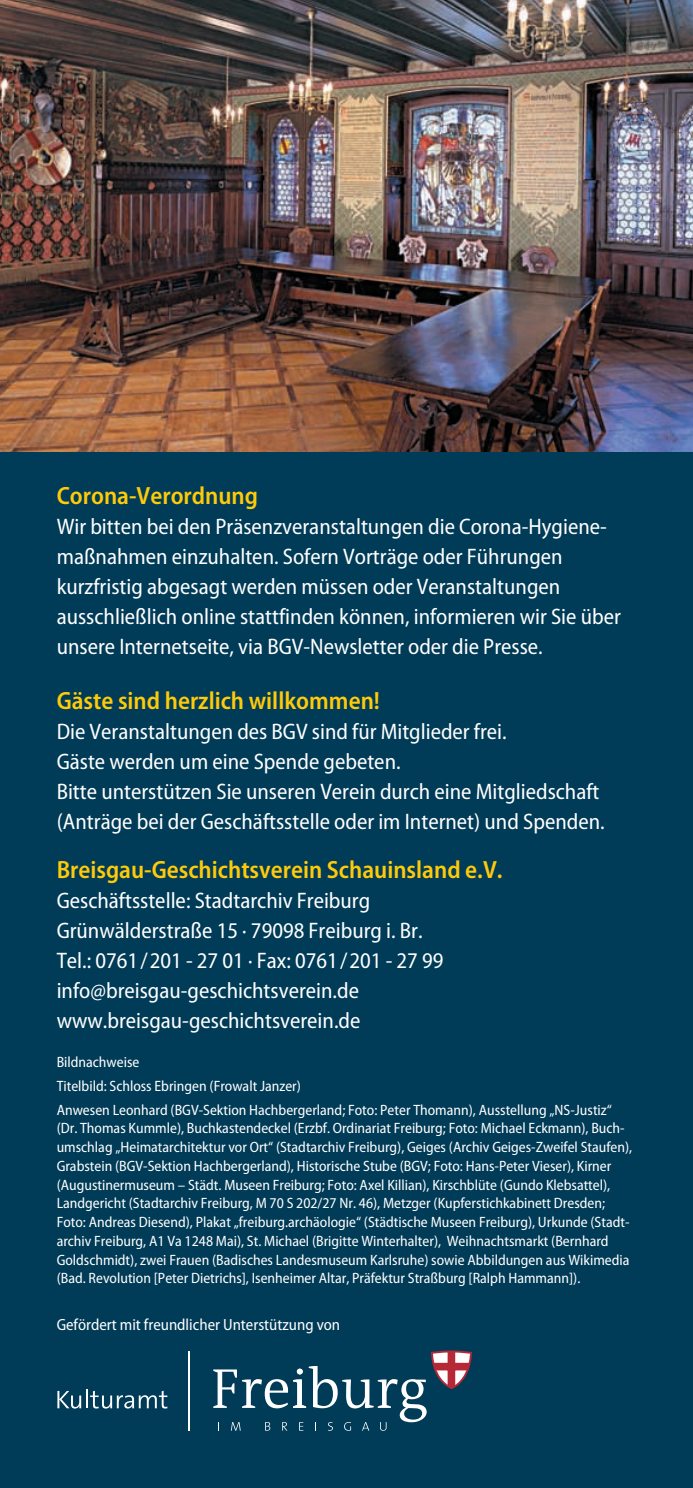
<style>
.page{position:relative;width:693px;height:1488px;background:#fff}
.page>*{position:absolute;margin:0;border:0;box-sizing:border-box;transform-origin:0 0}
.t1{font:600 semi-condensed 25px "Myriad Pro";color:#feca0a}
.t2{font:semi-condensed 22.5px/30px "Myriad Pro";color:#fff}
.t3{font:semi-condensed 16.25px "Myriad Pro";color:#fff}
.t4{font:semi-condensed 15px/18.8px "Myriad Pro";color:#fff}
</style>
<div class="page">
<div style="left:0;top:0;width:693px;height:1487px;background:#003b57"></div>
<img style="left:0;top:0;width:693px;height:452px">
<svg style="left:213px;top:1350px;width:259px;height:80px"></svg>
<hr style="left:189px;top:1351px;width:1px;height:79px;background:#fff">
<svg style="left:57px;top:1389px;width:110px;height:19px"></svg>
<h1 class="t1" style="left:57px;top:487px;width:203px">Corona-Verordnung</h1>
<p class="t2" style="left:57px;top:514px;width:566px">Wir bitten bei den Präsenzveranstaltungen die Corona-Hygiene&shy;maßnahmen einzuhalten. Sofern Vorträge oder Führungen kurzfristig abgesagt werden müssen oder Veranstaltungen ausschließlich online stattfinden können, informieren wir Sie über unsere Internetseite, via BGV-Newsletter oder die Presse.</p>
<h1 class="t1" style="left:57px;top:691px;width:325px">Gäste sind herzlich willkommen!</h1>
<h2 class="t2" style="left:57px;top:718px;width:550px">Die Veranstaltungen des BGV sind für Mitglieder frei.<br>Gäste werden um eine Spende gebeten.<br>Bitte unterstützen Sie unseren Verein durch eine Mitgliedschaft (Anträge bei der Geschäftsstelle oder im Internet) und Spenden.</h2>
<h1 class="t1" style="left:57px;top:861px;width:447px">Breisgau-Geschichtsverein Schauinsland e.V.</h1>
<h2 class="t2" style="left:57px;top:888px;width:388px">Geschäftsstelle: Stadtarchiv Freiburg Grünwälderstraße 15 · 79098 Freiburg i. Br.<br>Tel.: 0761/201 - 27 01 · Fax: 0761/201 - 27 99 info@breisgau-geschichtsverein.de www.breisgau-geschichtsverein.de</h2>
<p class="t4" style="left:57px;top:1051px;width:557px;line-height:23.8px">Bildnachweise<br>Titelbild: Schloss Ebringen (Frowalt Janzer)<br>Anwesen Leonhard (BGV-Sektion Hachbergerland; Foto: Peter Thomann), Ausstellung „NS-Justiz“</p>
<p class="t4" style="left:57px;top:1120px;width:577px">(Dr. Thomas Kummle), Buchkastendeckel (Erzbf. Ordinariat Freiburg; Foto: Michael Eckmann), Buch&shy;umschlag „Heimatarchitektur vor Ort“ (Stadtarchiv Freiburg), Geiges (Archiv Geiges-Zweifel Staufen), Grabstein (BGV-Sektion Hachbergerland), Historische Stube (BGV; Foto: Hans-Peter Vieser), Kirner (Augustinermuseum – Städt. Museen Freiburg; Foto: Axel Killian), Kirschblüte (Gundo Klebsattel), Landgericht (Stadtarchiv Freiburg, M 70 S 202/27 Nr. 46), Metzger (Kupferstichkabinett Dresden; Foto: Andreas Diesend), Plakat „freiburg.archäologie“ (Städtische Museen Freiburg), Urkunde (Stadt&shy;archiv Freiburg, A1 Va 1248 Mai), St. Michael (Brigitte Winterhalter), Weihnachtsmarkt (Bernhard Goldschmidt), zwei Frauen (Badisches Landesmuseum Karlsruhe) sowie Abbildungen aus Wikimedia (Bad. Revolution [Peter Dietrichs], Isenheimer Altar, Präfektur Straßburg [Ralph Hammann]).</p>
<p class="t3" style="left:57px;top:1318px;width:285px">Gefördert mit freundlicher Unterstützung von</p>
</div>
